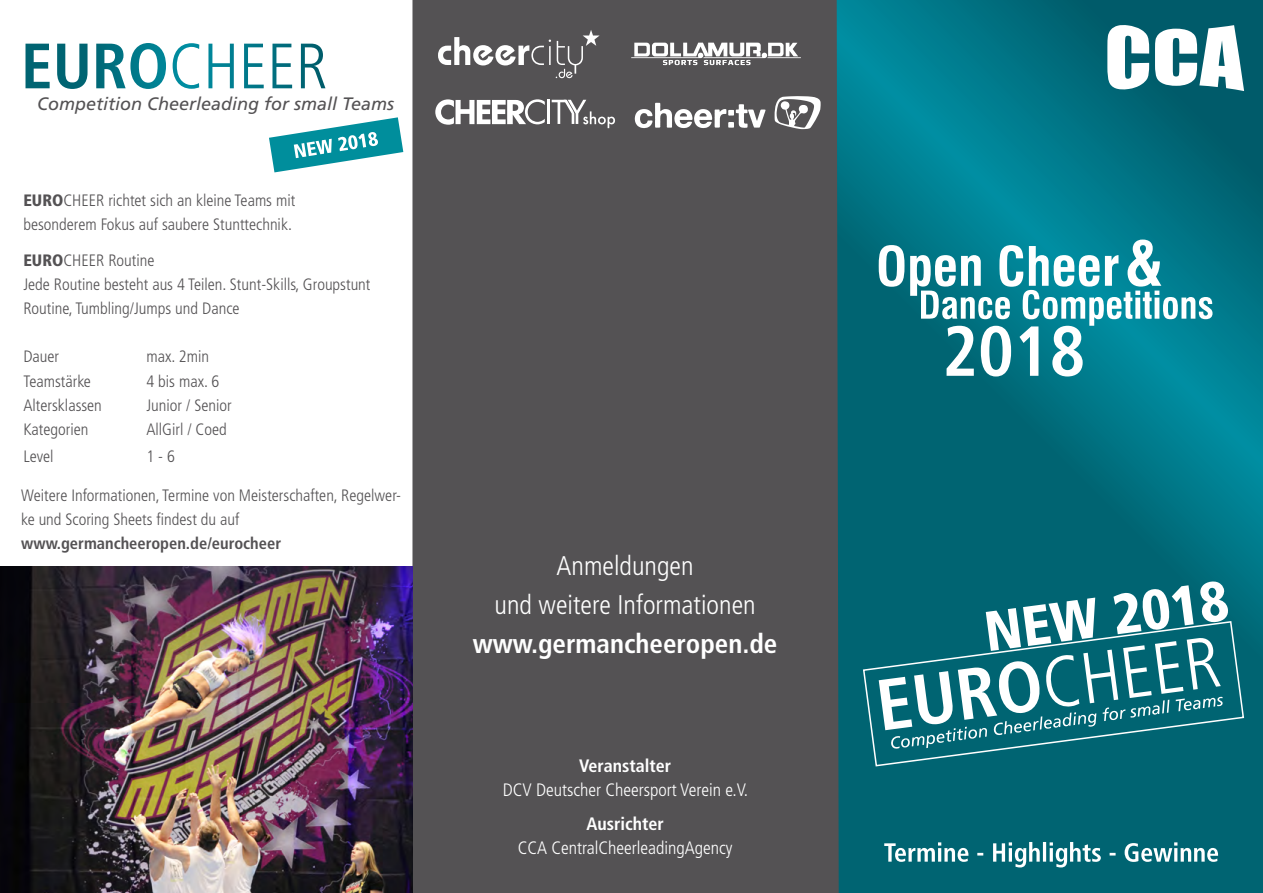
<style>
.page{position:relative;width:1263px;height:893px;background:#fff}
.page>*{position:absolute;margin:0;border:0;box-sizing:border-box;transform-origin:0 0}
.t1{font:300 condensed 27px/39px "Frutiger";color:#fff;text-align:center}
.t2{font:700 condensed 27px "Frutiger";color:#fff}
.t3{font:300 condensed 18px "Frutiger";color:#fff}
.t4{font:italic 18px "Frutiger";color:#545254}
.t5{font:700 condensed 18px "Frutiger";color:#fff}
.t6{font:300 condensed 16.5px/24px "Frutiger";color:#545254}
.t7{font:700 condensed 16.5px "Frutiger";color:#545254}
.s1{font-weight:900}
</style>
<div class="page">
<svg style="left:839px;top:0;width:424px;height:893px;background:#006e7e"></svg>
<svg style="left:862px;top:620px;width:383px;height:147px;background:#0c6b78"></svg>
<div style="left:412px;top:0;width:427px;height:893px;background:#545254"></div>
<svg style="left:26px;top:43px;width:299px;height:46px"></svg>
<svg style="left:884px;top:842px;width:334px;height:25px"></svg>
<svg style="left:879px;top:245px;width:25px;height:42px"></svg>
<svg style="left:910px;top:240px;width:302px;height:136px"></svg>
<svg style="left:269px;top:117px;width:134px;height:55px"></svg>
<svg style="left:879px;top:580px;width:350px;height:169px"></svg>
<img style="left:0;top:567px;width:412px;height:326px">
<svg style="left:438px;top:30px;width:162px;height:48px;background:#737173"></svg>
<svg style="left:635px;top:103px;width:130px;height:25px"></svg>
<svg style="left:774px;top:96px;width:47px;height:33px"></svg>
<svg style="left:631px;top:43px;width:170px;height:22px"></svg>
<svg style="left:435px;top:99px;width:110px;height:26px"></svg>
<hr style="left:547px;top:100px;width:2px;height:24px;background:#fff">
<svg style="left:552px;top:100px;width:63px;height:28px"></svg>
<svg style="left:1107px;top:25px;width:42px;height:65px"></svg>
<svg style="left:1155px;top:25px;width:89px;height:66px"></svg>
<p class="t4" style="left:37px;top:93px;width:358px">Competition Cheerleading for small Teams</p>
<p class="t6" style="left:23px;top:188px;width:273px"><span class="s1">EURO</span>CHEER richtet sich an kleine Teams mit besonderem Fokus auf saubere Stunttechnik.</p>
<p class="t6" style="left:23px;top:249px;width:349px"><span class="s1">EURO</span>CHEER Routine<br>Jede Routine besteht aus 4 Teilen. Stunt-Skills, Groupstunt<br>Routine, Tumbling/Jumps und Dance</p>
<p class="t6" style="left:23px;top:345px;width:37px">Dauer</p>
<p class="t6" style="left:146px;top:345px;width:64px">max. 2min</p>
<p class="t6" style="left:23px;top:369px;width:69px">Teamstärke</p>
<p class="t6" style="left:146px;top:369px;width:74px">4 bis max. 6</p>
<p class="t6" style="left:23px;top:393px;width:80px">Altersklassen</p>
<p class="t6" style="left:146px;top:393px;width:87px">Junior / Senior</p>
<p class="t6" style="left:23px;top:417px;width:67px">Kategorien</p>
<p class="t6" style="left:146px;top:417px;width:82px">AllGirl / Coed</p>
<p class="t6" style="left:23px;top:444px;width:32px">Level</p>
<p class="t6" style="left:146px;top:444px;width:30px">1 - 6</p>
<p class="t6" style="left:21px;top:484px;width:381px">Weitere Informationen, Termine von Meisterschaften, Regelwer&shy;ke und Scoring Sheets findest du auf</p>
<p class="t7" style="left:21px;top:534px;width:261px">www.germancheeropen.de/eurocheer</p>
<h1 class="t1" style="left:495px;top:547px;width:263px">Anmeldungen<br>und weitere Informationen</h1>
<h1 class="t2" style="left:473px;top:628px;width:306px">www.germancheeropen.de</h1>
<p class="t5" style="left:579px;top:755px;width:93px">Veranstalter</p>
<p class="t3" style="left:503px;top:779px;width:247px">DCV Deutscher Cheersport Verein e.V.</p>
<p class="t5" style="left:586px;top:813px;width:79px">Ausrichter</p>
<p class="t3" style="left:518px;top:837px;width:216px">CCA CentralCheerleadingAgency</p>
</div>
